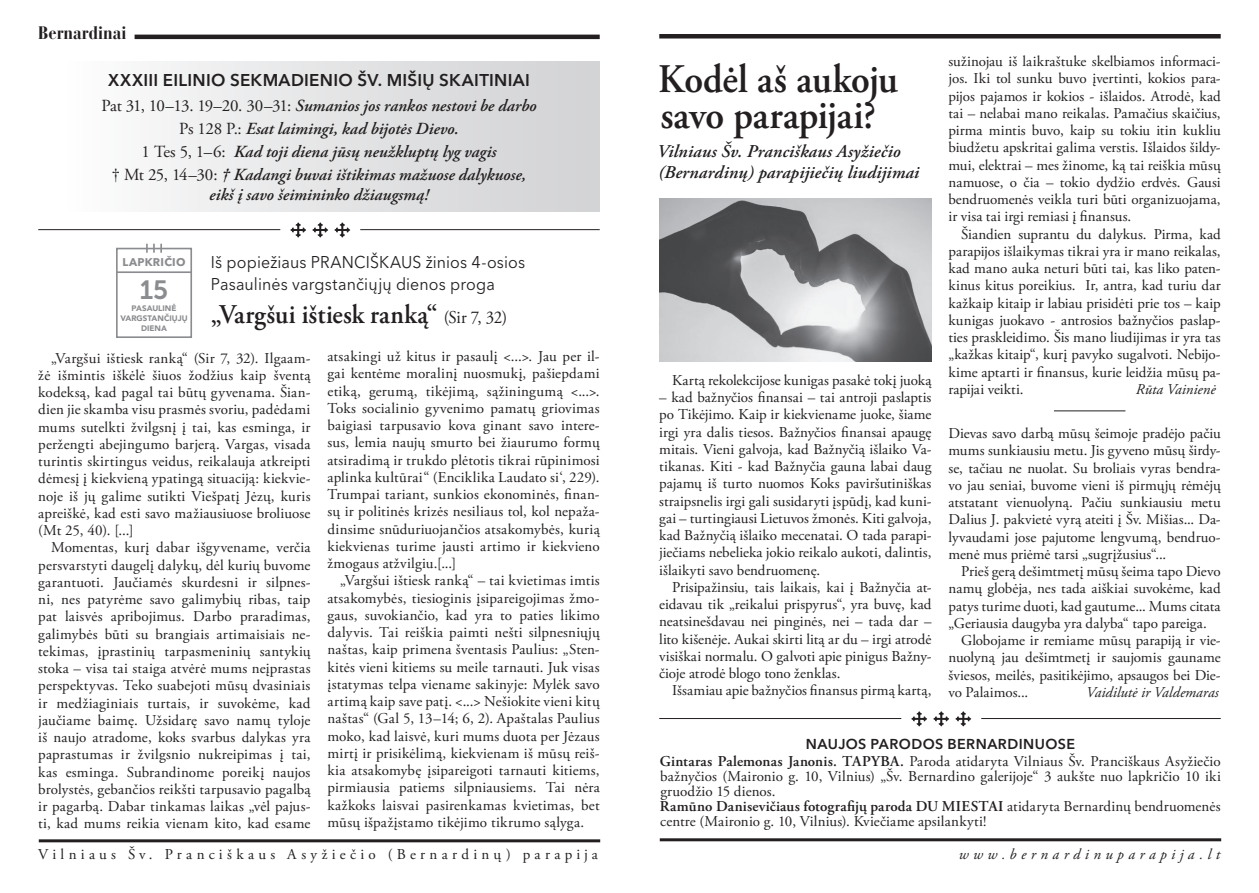
<style>
.page{position:relative;width:1259px;height:893px;background:#fff}
.page>*{position:absolute;margin:0;border:0;box-sizing:border-box;transform-origin:0 0}
.t1{font:600 40.5px/36px "Adobe Garamond Pro";letter-spacing:-.005em;color:#231f20;scale:.94 1}
.t2{font:600 27px "Adobe Garamond Pro";letter-spacing:.005em;color:#231f20;scale:.94 1}
.t3{font:26.25px "Museo Sans 700";color:#8a8c8f}
.t4{font:italic 600 18px/21px "Adobe Garamond Pro";letter-spacing:.005em;color:#231f20}
.t5{font:700 condensed 18px "Bauer Bodoni CE";color:#231f20}
.t6{font:italic 600 16.95px/19.5px "Adobe Garamond Pro";color:#231f20;text-align:center}
.t7{font:16.95px/22.6px "Avenir Next LT Pro";letter-spacing:.01em;color:#231f20;scale:.94 1}
.t8{font:600 16.95px "Avenir Next LT Pro";letter-spacing:.015em;color:#231f20}
.t9{font:15px/17.2px "Adobe Garamond Pro";letter-spacing:.01em;color:#231f20;text-align:justify}
.t10{font:15px "Adobe Garamond Pro";letter-spacing:.285em;color:#231f20}
.t11{font:italic 15px "Adobe Garamond Pro";letter-spacing:.01em;color:#231f20}
.t12{font:italic 15px "Adobe Garamond Pro";letter-spacing:.3em;color:#231f20}
.t13{font:600 14.25px "Avenir Next LT Pro";letter-spacing:.035em;color:#231f20}
.t14{font:700 11.1px "Avenir Next LT Pro";letter-spacing:.02em;color:#8a8c8f}
.t15{font:900 7.95px/10.1px "Avenir";letter-spacing:.005em;color:#8a8c8f;text-align:center}
.s1{font-weight:400;font-style:normal}
.s2{font-weight:400;font-size:18px}
.s3{font-weight:600}
</style>
<div class="page">
<hr style="left:135px;top:35px;width:465px;height:4px;background:#231f20">
<div style="left:659px;top:34px;width:561px;height:5px;background:#231f20"></div>
<hr style="left:660px;top:838px;width:561px;height:3px;background:#231f20">
<hr style="left:39px;top:839px;width:561px;height:3px;background:#231f20">
<hr style="left:38px;top:229px;width:242px;height:1px;background:#231f20">
<hr style="left:360px;top:229px;width:240px;height:1px;background:#231f20">
<svg style="left:334px;top:222px;width:16px;height:16px"></svg>
<svg style="left:312px;top:222px;width:16px;height:16px"></svg>
<svg style="left:290px;top:222px;width:16px;height:16px"></svg>
<div style="left:38px;top:61px;width:562px;height:150px;background:linear-gradient(to right,#fefeff,#d0d1d3)"></div>
<div style="left:116px;top:248px;width:76px;height:90px;background:#fff;border:2px solid #8a8c8f"></div>
<hr style="left:116px;top:271px;width:76px;height:2px;background:#8a8c8f">
<svg style="left:146px;top:244px;width:16px;height:9px"></svg>
<img style="left:660px;top:198px;width:271px;height:163px">
<hr style="left:1054px;top:410px;width:71px;height:1px;background:#231f20">
<hr style="left:659px;top:718px;width:242px;height:1px;background:#231f20">
<hr style="left:981px;top:718px;width:239px;height:1px;background:#231f20">
<svg style="left:955px;top:711px;width:16px;height:15px"></svg>
<svg style="left:933px;top:711px;width:16px;height:15px"></svg>
<svg style="left:911px;top:711px;width:16px;height:15px"></svg>
<p class="t5" style="left:38px;top:22px;width:90px">Bernardinai</p>
<p class="t8" style="left:108px;top:69px;width:423px">XXXIII EILINIO SEKMADIENIO ŠV. MIŠIŲ SKAITINIAI</p>
<p class="t6" style="left:101px;top:97px;width:437px"><span class="s1">Pat 31, 10–13. 19–20. 30–31:</span> Sumanios jos rankos nestovi be darbo</p>
<p class="t6" style="left:179px;top:120px;width:281px"><span class="s1">Ps 128 P.:</span> Esat laimingi, kad bijotės Dievo.</p>
<p class="t6" style="left:142px;top:143px;width:356px"><span class="s1">1 Tes 5, 1–6:</span> Kad toji diena jūsų neužkluptų lyg vagis</p>
<p class="t6" style="left:112px;top:166px;width:415px"><span class="s1">† Mt 25, 14–30:</span> † Kadangi buvai ištikimas mažuose dalykuose, eikš į savo šeimininko džiaugsmą!</p>
<p class="t14" style="left:122px;top:255px;width:65px">LAPKRIČIO</p>
<p class="t3" style="left:140px;top:275px;width:30px">15</p>
<p class="t15" style="left:120px;top:303px;width:69px">PASAULINĖ<br>VARGSTANČIŲJŲ<br>DIENA</p>
<p class="t7" style="left:211px;top:251px;width:336px">Iš popiežiaus PRANCIŠKAUS žinios 4-osios<br>Pasaulinės vargstančiųjų dienos proga</p>
<p class="t2" style="left:211px;top:299px;width:317px">„Vargšui ištiesk ranką“ <span class="s2">(Sir 7, 32)</span></p>
<p class="t9" style="left:38px;top:350px;width:274px;text-indent:13px">„Vargšui ištiesk ranką“ (Sir 7, 32). Ilgaam&shy;žė išmintis iškėlė šiuos žodžius kaip šventą kodeksą, kad pagal tai būtų gyvenama. Šian&shy;dien jie skamba visu prasmės svoriu, padėdami mums sutelkti žvilgsnį į tai, kas esminga, ir peržengti abejingumo barjerą. Vargas, visada turintis skirtingus veidus, reikalauja atkreipti dėmesį į kiekvieną ypatingą situaciją: kiekvie&shy;noje iš jų galime sutikti Viešpatį Jėzų, kuris apreiškė, kad esti savo mažiausiuose broliuose (Mt 25, 40). [...]</p>
<p class="t9" style="left:38px;top:540px;width:274px;text-indent:13px">Momentas, kurį dabar išgyvename, verčia persvarstyti daugelį dalykų, dėl kurių buvome garantuoti. Jaučiamės skurdesni ir silpnes&shy;ni, nes patyrėme savo galimybių ribas, taip pat laisvės apribojimus. Darbo praradimas, galimybės būti su brangiais artimaisiais ne&shy;tekimas, įprastinių tarpasmeninių santykių stoka – visa tai staiga atvėrė mums neįprastas perspektyvas. Teko suabejoti mūsų dvasiniais ir medžiaginiais turtais, ir suvokėme, kad jaučiame baimę. Užsidarę savo namų tyloje iš naujo atradome, koks svarbus dalykas yra paprastumas ir žvilgsnio nukreipimas į tai, kas esminga. Subrandinome poreikį naujos brolystės, gebančios reikšti tarpusavio pagalbą ir pagarbą. Dabar tinkamas laikas „vėl pajus&shy;ti, kad mums reikia vienam kito, kad esame</p>
<p class="t9" style="left:327px;top:348px;width:274px">atsakingi už kitus ir pasaulį &lt;...&gt;. Jau per il&shy;gai kentėme moralinį nuosmukį, pašiepdami etiką, gerumą, tikėjimą, sąžiningumą &lt;...&gt;.<br>Toks socialinio gyvenimo pamatų griovimas baigiasi tarpusavio kova ginant savo intere&shy;sus, lemia naujų smurto bei žiaurumo formų atsiradimą ir trukdo plėtotis tikrai rūpinimosi aplinka kultūrai“ (Enciklika Laudato si‘, 229).<br>Trumpai tariant, sunkios ekonominės, finan&shy;sų ir politinės krizės nesiliaus tol, kol nepaža&shy;dinsime snūduriuojančios atsakomybės, kurią kiekvienas turime jausti artimo ir kiekvieno žmogaus atžvilgiu.[...]</p>
<p class="t9" style="left:327px;top:573px;width:274px;text-indent:13px">„Vargšui ištiesk ranką“ – tai kvietimas imtis atsakomybės, tiesioginis įsipareigojimas žmo&shy;gaus, suvokiančio, kad yra to paties likimo dalyvis. Tai reiškia paimti nešti silpnesniųjų naštas, kaip primena šventasis Paulius: „Sten&shy;kitės vieni kitiems su meile tarnauti. Juk visas įstatymas telpa viename sakinyje: Mylėk savo artimą kaip save patį. &lt;...&gt; Nešiokite vieni kitų naštas“ (Gal 5, 13–14; 6, 2). Apaštalas Paulius moko, kad laisvė, kuri mums duota per Jėzaus mirtį ir prisikėlimą, kiekvienam iš mūsų reiš&shy;kia atsakomybę įsipareigoti tarnauti kitiems, pirmiausia patiems silpniausiems. Tai nėra kažkoks laisvai pasirenkamas kvietimas, bet mūsų išpažįstamo tikėjimo tikrumo sąlyga.</p>
<p class="t1" style="left:658px;top:61px;width:257px">Kodėl aš aukoju savo parapijai?</p>
<p class="t4" style="left:657px;top:142px;width:263px">Vilniaus Šv. Pranciškaus Asyžiečio (Bernardinų) parapijiečių liudijimai</p>
<p class="t9" style="left:672px;top:372px;width:261px">Kartą rekolekcijose kunigas pasakė tokį juoką</p>
<p class="t9" style="left:659px;top:389px;width:274px">– kad bažnyčios finansai – tai antroji paslaptis po Tikėjimo. Kaip ir kiekviename juoke, šiame irgi yra dalis tiesos. Bažnyčios finansai apaugę mitais. Vieni galvoja, kad Bažnyčią išlaiko Va&shy;tikanas. Kiti - kad Bažnyčia gauna labai daug pajamų iš turto nuomos Koks paviršutiniškas straipsnelis irgi gali susidaryti įspūdį, kad kuni&shy;gai – turtingiausi Lietuvos žmonės. Kiti galvoja, kad Bažnyčią išlaiko mecenatai. O tada parapi&shy;jiečiams nebelieka jokio reikalo aukoti, dalintis, išlaikyti savo bendruomenę.</p>
<p class="t9" style="left:659px;top:579px;width:274px;text-indent:13px">Prisipažinsiu, tais laikais, kai į Bažnyčia at&shy;eidavau tik „reikalui prispyrus“, yra buvę, kad neatsinešdavau nei pinginės, nei – tada dar – lito kišenėje. Aukai skirti litą ar du – irgi atrodė visiškai normalu. O galvoti apie pinigus Bažny&shy;čioje atrodė blogo tono ženklas.</p>
<p class="t9" style="left:672px;top:683px;width:261px">Išsamiau apie bažnyčios finansus pirmą kartą,</p>
<p class="t9" style="left:948px;top:53px;width:274px">sužinojau iš laikraštuke skelbiamos informaci&shy;jos. Iki tol sunku buvo įvertinti, kokios para&shy;pijos pajamos ir kokios - išlaidos. Atrodė, kad tai – nelabai mano reikalas. Pamačius skaičius, pirma mintis buvo, kaip su tokiu itin kukliu biudžetu apskritai galima verstis. Išlaidos šildy&shy;mui, elektrai – mes žinome, ką tai reiškia mūsų namuose, o čia – tokio dydžio erdvės. Gausi bendruomenės veikla turi būti organizuojama, ir visa tai irgi remiasi į finansus.</p>
<p class="t9" style="left:948px;top:226px;width:274px;text-indent:13px">Šiandien suprantu du dalykus. Pirma, kad parapijos išlaikymas tikrai yra ir mano reikalas, kad mano auka neturi būti tai, kas liko paten&shy;kinus kitus poreikius. Ir, antra, kad turiu dar kažkaip kitaip ir labiau prisidėti prie tos – kaip kunigas juokavo - antrosios bažnyčios paslap&shy;ties praskleidimo. Šis mano liudijimas ir yra tas „kažkas kitaip“, kurį pavyko sugalvoti. Nebijo&shy;kime aptarti ir finansus, kurie leidžia mūsų pa&shy;rapijai veikti.</p>
<p class="t11" style="left:1136px;top:380px;width:81px">Rūta Vainienė</p>
<p class="t9" style="left:948px;top:425px;width:274px">Dievas savo darbą mūsų šeimoje pradėjo pačiu mums sunkiausiu metu. Jis gyveno mūsų širdy&shy;se, tačiau ne nuolat. Su broliais vyras bendra&shy;vo jau seniai, buvome vieni iš pirmųjų rėmėjų atstatant vienuolyną. Pačiu sunkiausiu metu Dalius J. pakvietė vyrą ateiti į Šv. Mišias... Da&shy;lyvaudami jose pajutome lengvumą, bendruo&shy;menė mus priėmė tarsi „sugrįžusius“...</p>
<p class="t9" style="left:948px;top:563px;width:274px;text-indent:13px">Prieš gerą dešimtmetį mūsų šeima tapo Dievo namų globėja, nes tada aiškiai suvokėme, kad patys turime duoti, kad gautume... Mums citata „Geriausia daugyba yra dalyba“ tapo pareiga.</p>
<p class="t9" style="left:948px;top:632px;width:274px;text-indent:13px">Globojame ir remiame mūsų parapiją ir vie&shy;nuolyną jau dešimtmetį ir saujomis gauname šviesos, meilės, pasitikėjimo, apsaugos bei Die&shy;vo Palaimos...</p>
<p class="t11" style="left:1086px;top:683px;width:134px">Vaidilutė ir Valdemaras</p>
<p class="t13" style="left:806px;top:735px;width:271px">NAUJOS PARODOS BERNARDINUOSE</p>
<p class="t9" style="left:660px;top:755px;width:562px;line-height:15px"><span class="s3">Gintaras Palemonas Janonis. TAPYBA.</span> Paroda atidaryta Vilniaus Šv. Pranciškaus Asyžiečio bažnyčios (Maironio g. 10, Vilnius) „Šv. Bernardino galerijoje“ 3 aukšte nuo lapkričio 10 iki gruodžio 15 dienos.</p>
<p class="t9" style="left:660px;top:800px;width:562px;line-height:15px"><span class="s3">Ramūno Danisevičiaus fotografijų paroda DU MIESTAI</span> atidaryta Bernardinų bendruomenės centre (Maironio g. 10, Vilnius). Kviečiame apsilankyti!</p>
<p class="t10" style="left:38px;top:845px;width:561px">Vilniaus Šv. Pranciškaus Asyžiečio (Bernardinų) parapija</p>
<p class="t12" style="left:958px;top:845px;width:263px">www.bernardinuparapija.lt</p>
</div>
